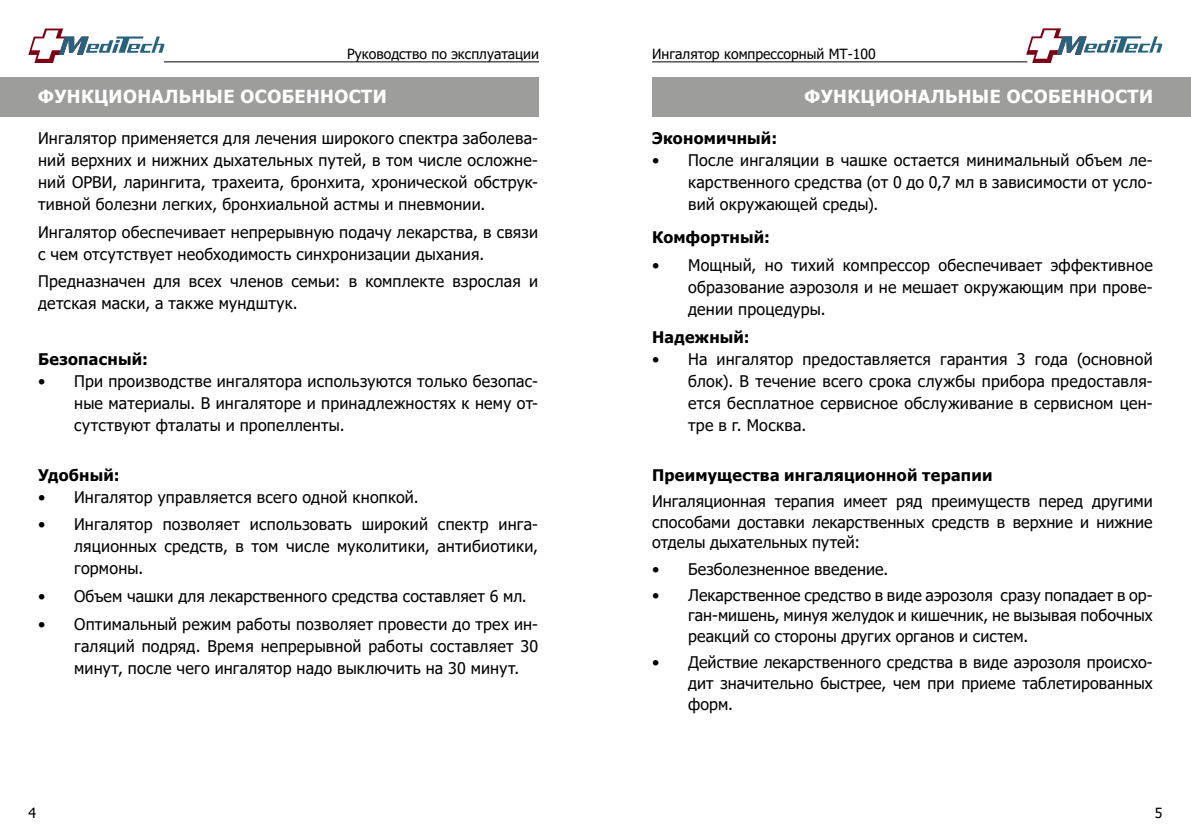
<style>
.page{position:relative;width:1191px;height:840px;background:#fff}
.page>*{position:absolute;margin:0;border:0;box-sizing:border-box;transform-origin:0 0}
.t1{font:700 18px "Tahoma";letter-spacing:.025em;color:#fff}
.t2{font:16px/22px "Tahoma";letter-spacing:.01em;color:#000;text-align:justify}
.t3{font:700 16px "Tahoma";letter-spacing:.015em;color:#000}
.t4{font:14px "Tahoma";color:#000}
</style>
<div class="page">
<div style="left:0;top:77px;width:539px;height:40px;background:#9d9d9c"></div>
<div style="left:652px;top:77px;width:539px;height:40px;background:#9d9d9c"></div>
<svg style="left:28px;top:29px;width:137px;height:33px"></svg>
<hr style="left:164px;top:61px;width:375px;height:1px;background:#000">
<svg style="left:1026px;top:28px;width:136px;height:34px"></svg>
<hr style="left:652px;top:61px;width:375px;height:1px;background:#000">
<p class="t4" style="left:347px;top:44px;width:193px">Руководство по эксплуатации</p>
<p class="t4" style="left:652px;top:44px;width:225px">Ингалятор компрессорный МТ-100</p>
<p class="t1" style="left:38px;top:84px;width:350px">ФУНКЦИОНАЛЬНЫЕ ОСОБЕННОСТИ</p>
<p class="t1" style="left:804px;top:84px;width:350px">ФУНКЦИОНАЛЬНЫЕ ОСОБЕННОСТИ</p>
<p class="t2" style="left:38px;top:128px;width:501px">Ингалятор применяется для лечения широкого спектра заболева&shy;ний верхних и нижних дыхательных путей, в том числе осложне&shy;ний ОРВИ, ларингита, трахеита, бронхита, хронической обструк&shy;тивной болезни легких, бронхиальной астмы и пневмонии.</p>
<p class="t2" style="left:38px;top:222px;width:501px">Ингалятор обеспечивает непрерывную подачу лекарства, в связи с чем отсутствует необходимость синхронизации дыхания.</p>
<p class="t2" style="left:38px;top:271px;width:501px">Предназначен для всех членов семьи: в комплекте взрослая и детская маски, а также мундштук.</p>
<p class="t3" style="left:38px;top:347px;width:111px">Безопасный:</p>
<p class="t2" style="left:74px;top:371px;width:465px;text-indent:-36px">• При производстве ингалятора используются только безопас&shy;ные материалы. В ингаляторе и принадлежностях к нему от&shy;сутствуют фталаты и пропелленты.</p>
<p class="t3" style="left:38px;top:463px;width:83px">Удобный:</p>
<p class="t2" style="left:38px;top:486px;width:382px">• Ингалятор управляется всего одной кнопкой.</p>
<p class="t2" style="left:74px;top:514px;width:465px;text-indent:-36px">• Ингалятор позволяет использовать широкий спектр инга&shy;ляционных средств, в том числе муколитики, антибиотики, гормоны.</p>
<p class="t2" style="left:38px;top:586px;width:490px">• Объем чашки для лекарственного средства составляет 6 мл.</p>
<p class="t2" style="left:74px;top:613px;width:465px;text-indent:-36px">• Оптимальный режим работы позволяет провести до трех ин&shy;галяций подряд. Время непрерывной работы составляет 30 минут, после чего ингалятор надо выключить на 30 минут.</p>
<p class="t3" style="left:652px;top:127px;width:126px">Экономичный:</p>
<p class="t2" style="left:688px;top:150px;width:466px;text-indent:-36px">• После ингаляции в чашке остается минимальный объем ле&shy;карственного средства (от 0 до 0,7 мл в зависимости от усло&shy;вий окружающей среды).</p>
<p class="t3" style="left:652px;top:226px;width:119px">Комфортный:</p>
<p class="t2" style="left:688px;top:255px;width:466px;text-indent:-36px">• Мощный, но тихий компрессор обеспечивает эффективное образование аэрозоля и не мешает окружающим при прове&shy;дении процедуры.</p>
<p class="t3" style="left:652px;top:325px;width:99px">Надежный:</p>
<p class="t2" style="left:688px;top:349px;width:466px;text-indent:-36px">• На ингалятор предоставляется гарантия 3 года (основной блок). В течение всего срока службы прибора предоставля&shy;ется бесплатное сервисное обслуживание в сервисном цен&shy;тре в г. Москва.</p>
<p class="t3" style="left:652px;top:463px;width:342px">Преимущества ингаляционной терапии</p>
<p class="t2" style="left:652px;top:491px;width:502px;line-height:20.6px">Ингаляционная терапия имеет ряд преимуществ перед другими способами доставки лекарственных средств в верхние и нижние отделы дыхательных путей:</p>
<p class="t2" style="left:652px;top:558px;width:238px">• Безболезненное введение.</p>
<p class="t2" style="left:688px;top:585px;width:466px;line-height:20.6px;text-indent:-36px">• Лекарственное средство в виде аэрозоля сразу попадает в ор&shy;ган-мишень, минуя желудок и кишечник, не вызывая побочных реакций со стороны других органов и систем.</p>
<p class="t2" style="left:688px;top:652px;width:466px;line-height:20.6px;text-indent:-36px">• Действие лекарственного средства в виде аэрозоля происхо&shy;дит значительно быстрее, чем при приеме таблетированных форм.</p>
<p class="t4" style="left:28px;top:803px;width:9px">4</p>
<p class="t4" style="left:1155px;top:803px;width:9px">5</p>
</div>
